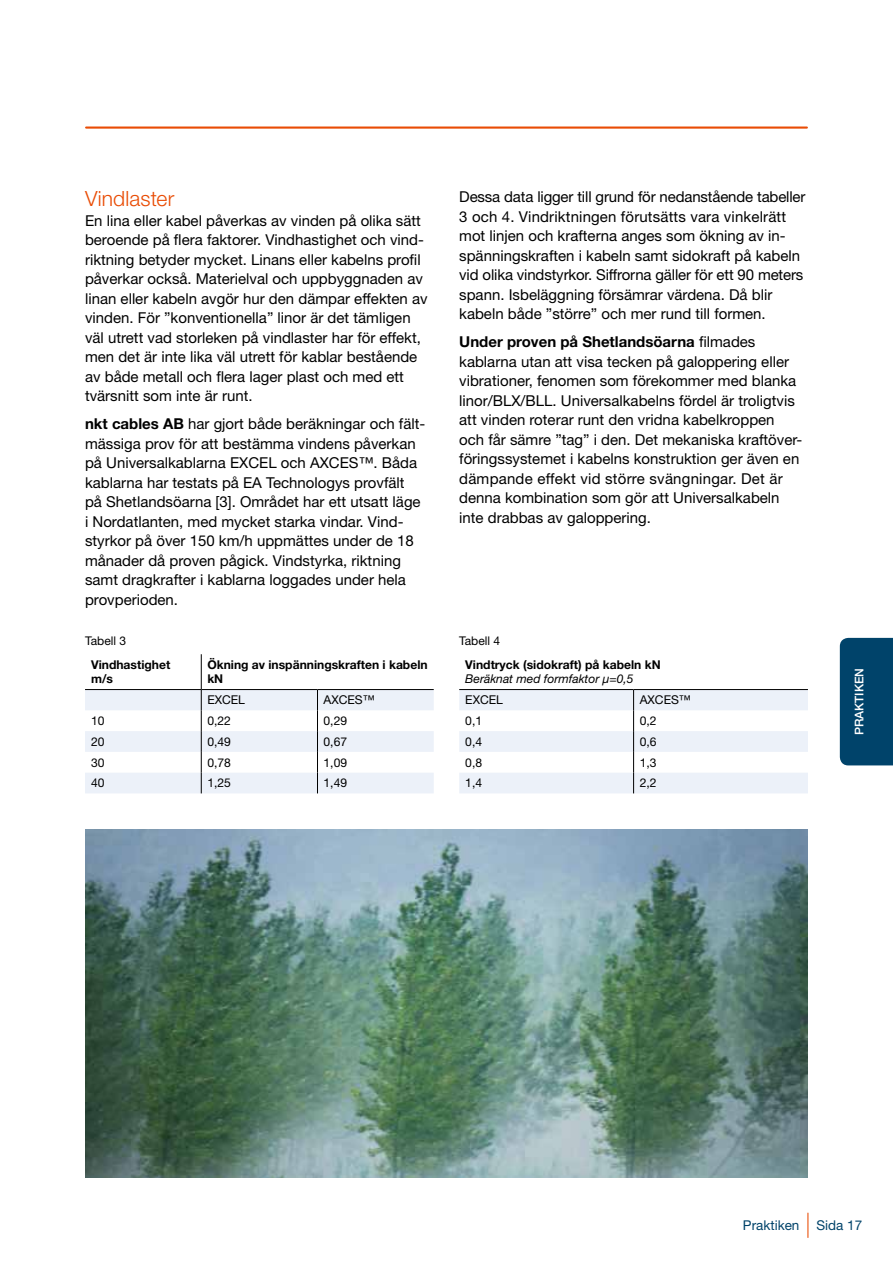
<style>
.page{position:relative;width:893px;height:1263px;background:#fff}
.page>*{position:absolute;margin:0;border:0;box-sizing:border-box;transform-origin:0 0}
.t1{font:300 21px "Helvetica Neue LT Std";letter-spacing:.005em;color:#e94c05}
.t2{font:15px/19.5px "Helvetica Neue LT Std";color:#000}
.t3{font:13.5px "Helvetica Neue LT Std";color:#00436a}
.t4{font:12.15px "Helvetica Neue LT Std";color:#000}
.t5{font:700 12.15px/14.5px "Helvetica Neue LT Std";color:#000}
.t6{font:italic 12.15px "Helvetica Neue LT Std";color:#000}
.t7{font:12px "Helvetica Neue LT Std";color:#000}
.t8{font:500 12px "Helvetica Neue LT Std";color:#fff}
.s1{font-weight:700}
</style>
<div class="page">
<hr style="left:86px;top:126px;width:721px;height:3px;background:#e94c05">
<svg style="left:807px;top:1213px;width:1px;height:24px"></svg>
<div style="left:840px;top:638px;width:53px;height:127px;background:#00436a"></div>
<img style="left:85px;top:829px;width:723px;height:349px">
<svg style="left:459px;top:689px;width:349px;height:104px"></svg>
<hr style="left:201px;top:654px;width:1px;height:35px;background:#000">
<svg style="left:85px;top:689px;width:349px;height:104px"></svg>
<h1 class="t1" style="left:85px;top:186px;width:91px">Vindlaster</h1>
<p class="t2" style="left:85px;top:211px;width:344px">En lina eller kabel påverkas av vinden på olika sätt beroende på flera faktorer. Vindhastighet och vind&shy;riktning betyder mycket. Linans eller kabelns profil påverkar också. Materielval och uppbyggnaden av linan eller kabeln avgör hur den dämpar effekten av vinden. För ”konventionella” linor är det tämligen väl utrett vad storleken på vindlaster har för effekt, men det är inte lika väl utrett för kablar bestående av både metall och flera lager plast och med ett tvärsnitt som inte är runt.</p>
<p class="t2" style="left:85px;top:414px;width:342px"><span class="s1">nkt cables AB</span> har gjort både beräkningar och fält&shy;mässiga prov för att bestämma vindens påverkan på Universalkablarna EXCEL och AXCES™. Båda kablarna har testats på EA Technologys provfält<br>på Shetlandsöarna [3]. Området har ett utsatt läge i Nordatlanten, med mycket starka vindar. Vind&shy;styrkor på över 150 km/h uppmättes under de 18 månader då proven pågick. Vindstyrka, riktning samt dragkrafter i kablarna loggades under hela provperioden.</p>
<p class="t2" style="left:459px;top:187px;width:348px">Dessa data ligger till grund för nedanstående tabeller 3 och 4. Vindriktningen förutsätts vara vinkelrätt mot linjen och krafterna anges som ökning av in&shy;spänningskraften i kabeln samt sidokraft på kabeln vid olika vindstyrkor. Siffrorna gäller för ett 90 meters spann. Isbeläggning försämrar värdena. Då blir kabeln både ”större” och mer rund till formen.</p>
<p class="t2" style="left:459px;top:332px;width:345px"><span class="s1">Under proven på Shetlandsöarna</span> filmades kablarna utan att visa tecken på galoppering eller vibrationer, fenomen som förekommer med blanka linor/BLX/BLL. Universalkabelns fördel är troligtvis att vinden roterar runt den vridna kabelkroppen och får sämre ”tag” i den. Det mekaniska kraftöver&shy;föringssystemet i kabelns konstruktion ger även en dämpande effekt vid större svängningar. Det är denna kombination som gör att Universalkabeln inte drabbas av galoppering.</p>
<p class="t7" style="left:85px;top:633px;width:42px">Tabell 3</p>
<p class="t7" style="left:459px;top:633px;width:42px">Tabell 4</p>
<p class="t5" style="left:91px;top:657px;width:81px">Vindhastighet m/s</p>
<p class="t5" style="left:207px;top:657px;width:222px">Ökning av inspänningskraften i kabeln kN</p>
<p class="t4" style="left:207px;top:693px;width:39px">EXCEL</p>
<p class="t4" style="left:324px;top:693px;width:53px">AXCES™</p>
<p class="t4" style="left:91px;top:713px;width:15px">10</p>
<p class="t4" style="left:207px;top:713px;width:25px">0,22</p>
<p class="t4" style="left:324px;top:713px;width:25px">0,29</p>
<p class="t4" style="left:91px;top:734px;width:15px">20</p>
<p class="t4" style="left:207px;top:734px;width:25px">0,49</p>
<p class="t4" style="left:324px;top:734px;width:25px">0,67</p>
<p class="t4" style="left:91px;top:755px;width:15px">30</p>
<p class="t4" style="left:207px;top:755px;width:25px">0,78</p>
<p class="t4" style="left:324px;top:755px;width:25px">1,09</p>
<p class="t4" style="left:91px;top:776px;width:15px">40</p>
<p class="t4" style="left:207px;top:776px;width:25px">1,25</p>
<p class="t4" style="left:324px;top:776px;width:25px">1,49</p>
<p class="t5" style="left:465px;top:657px;width:197px">Vindtryck (sidokraft) på kabeln kN</p>
<p class="t6" style="left:465px;top:672px;width:170px">Beräknat med formfaktor μ=0,5</p>
<p class="t4" style="left:465px;top:693px;width:39px">EXCEL</p>
<p class="t4" style="left:640px;top:693px;width:53px">AXCES™</p>
<p class="t4" style="left:465px;top:713px;width:18px">0,1</p>
<p class="t4" style="left:640px;top:713px;width:18px">0,2</p>
<p class="t4" style="left:465px;top:734px;width:18px">0,4</p>
<p class="t4" style="left:640px;top:734px;width:18px">0,6</p>
<p class="t4" style="left:465px;top:755px;width:18px">0,8</p>
<p class="t4" style="left:640px;top:755px;width:18px">1,3</p>
<p class="t4" style="left:465px;top:776px;width:18px">1,4</p>
<p class="t4" style="left:640px;top:776px;width:18px">2,2</p>
<p class="t8" style="left:852px;top:735px;width:69px;rotate:-90deg">PRAKTIKEN</p>
<p class="t3" style="left:743px;top:1217px;width:58px">Praktiken</p>
<p class="t3" style="left:816px;top:1217px;width:47px">Sida 17</p>
</div>
